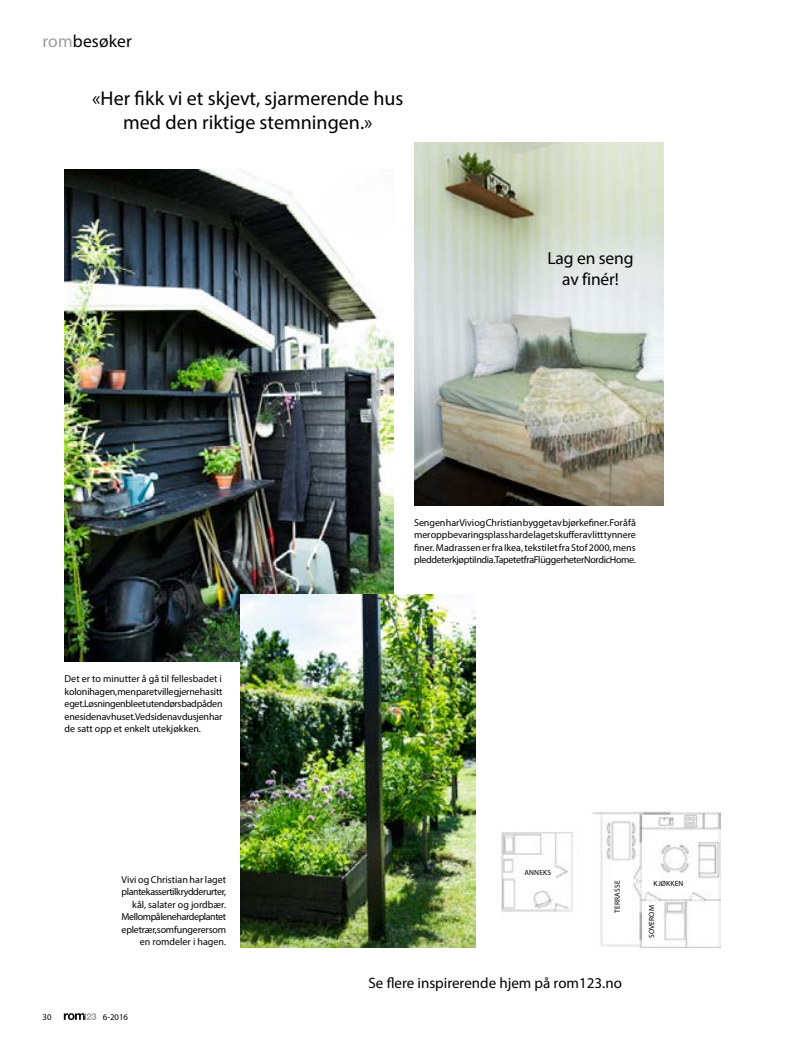
<style>
.page{position:relative;width:798px;height:1056px;background:#fff}
.page>*{position:absolute;margin:0;border:0;box-sizing:border-box;transform-origin:0 0}
.t1{font:20px/23.8px "Myriad Pro";color:#000;text-align:center}
.t2{font:17.5px/21.2px "Myriad Pro";letter-spacing:-.01em;color:#000;text-align:center}
.t3{font:17.5px "Myriad Pro";letter-spacing:.01em;color:#000}
.t4{font:15px "Myriad Pro";color:#000}
.t5{font:10px/12.5px "Myriad Pro";letter-spacing:-.025em;color:#000;text-align:justify}
.t6{font:8.75px "Myriad Pro";color:#000}
.t7{font:7.5px "Myriad Pro";letter-spacing:.02em;color:#000}
.s1{color:#9d9d9c}
</style>
<div class="page">
<svg style="left:64px;top:1013px;width:32px;height:7px"></svg>
<img style="left:501px;top:811px;width:218px;height:137px">
<img style="left:65px;top:169px;width:328px;height:493px">
<img style="left:240px;top:595px;width:235px;height:352px">
<img style="left:415px;top:142px;width:248px;height:364px">
<h2 class="t3" style="left:43px;top:31px;width:91px"><span class="s1">rom</span>besøker</h2>
<h1 class="t1" style="left:92px;top:86px;width:312px">«Her fikk vi et skjevt, sjarmerende hus med den riktige stemningen.»</h1>
<h2 class="t2" style="left:547px;top:247px;width:87px">Lag en seng av finér!</h2>
<p class="t5" style="left:65px;top:673px;width:159px">Det er to minutter å gå til fellesbadet i kolonihagen, men paret ville gjerne ha sitt eget. Løsningen ble et utendørs bad på den ene siden av huset. Ved siden av dusjen har de satt opp et enkelt utekjøkken.</p>
<p class="t5" style="left:414px;top:516px;width:223px">Sengen har Vivi og Christian bygget av bjørkefiner. For å få mer oppbevaringsplass har de laget skuffer av litt tynnere finer. Madrassen er fra Ikea, tekstilet fra Stof 2000, mens pleddet er kjøpt i India. Tapetet fra Flügger heter Nordic Home.</p>
<p class="t7" style="left:524px;top:867px;width:28px">ANNEKS</p>
<p class="t5" style="left:121px;top:873px;width:106px;text-align:right">Vivi og Christian har laget plantekasser til krydderurter, kål, salater og jordbær.<br>Mellom pålene har de plantet epletrær, som fungerer som en romdeler i hagen.</p>
<p class="t7" style="left:653px;top:879px;width:31px">KJØKKEN</p>
<p class="t7" style="left:612px;top:913px;width:34px;rotate:-90deg">TERRASSE</p>
<p class="t7" style="left:646px;top:938px;width:34px;rotate:-90deg">SOVEROM</p>
<p class="t6" style="left:43px;top:1011px;width:10px">30</p>
<p class="t6" style="left:103px;top:1011px;width:27px">6-2016</p>
<h3 class="t4" style="left:368px;top:973px;width:255px">Se flere inspirerende hjem på rom123.no</h3>
</div>
